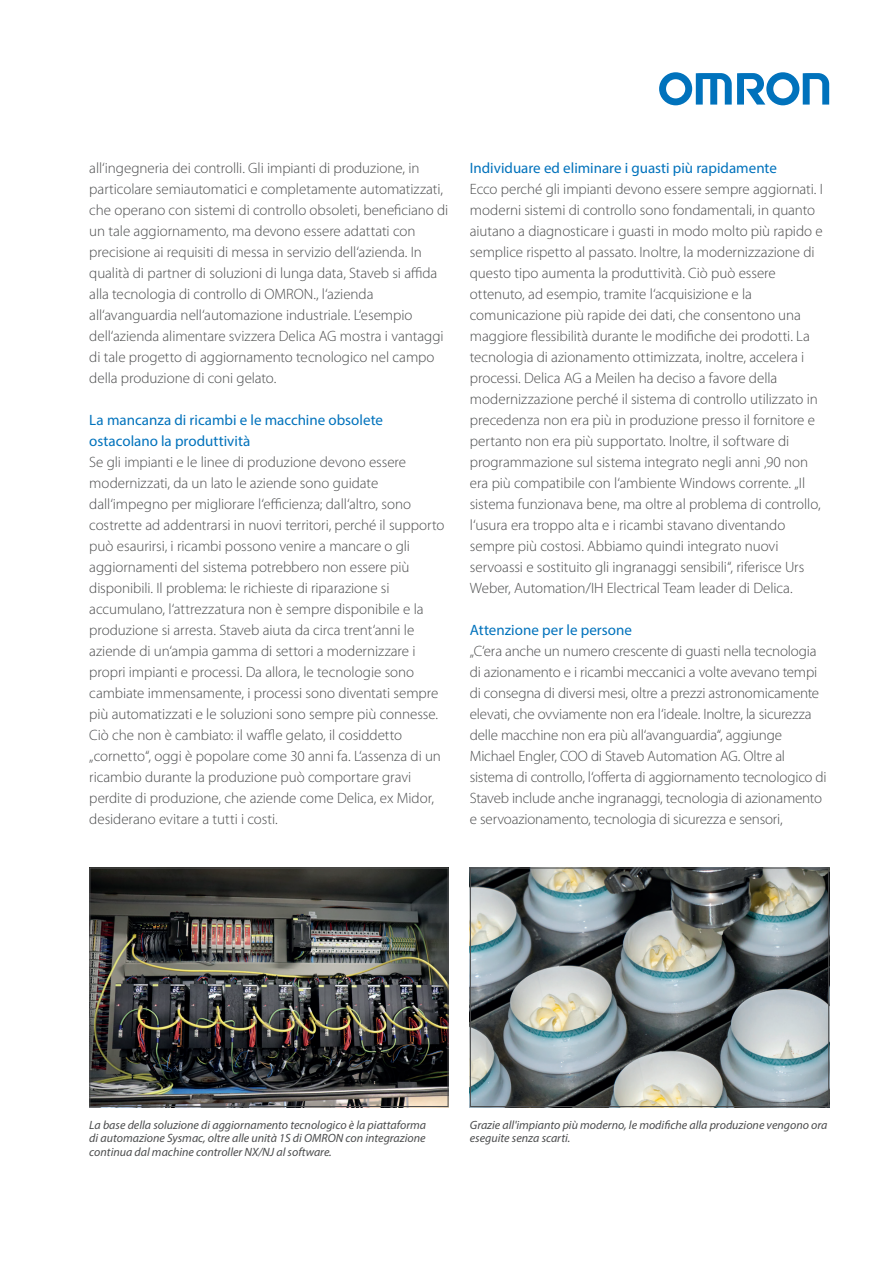
<style>
.page{position:relative;width:893px;height:1263px;background:#fff}
.page>*{position:absolute;margin:0;border:0;box-sizing:border-box;transform-origin:0 0}
.t1{font:300 15px/21px "Myriad Pro";letter-spacing:-.005em;color:#4b4c4d}
.t2{font:15px/21px "Myriad Pro";color:#0072bc}
.t3{font:italic 12px/13.5px "Myriad Pro";color:#4b4c4d;text-align:justify}
</style>
<div class="page">
<svg style="left:659px;top:72px;width:170px;height:33px"></svg>
<img style="left:91px;top:869px;width:356px;height:236px">
<div style="left:89px;top:867px;width:360px;height:240px;border:1px solid #4b4c4d"></div>
<img style="left:472px;top:869px;width:355px;height:236px">
<div style="left:470px;top:867px;width:359px;height:240px;border:1px solid #4b4c4d"></div>
<p class="t1" style="left:89px;top:158px;width:360px">all‘ingegneria dei controlli. Gli impianti di produzione, in particolare semiautomatici e completamente automatizzati, che operano con sistemi di controllo obsoleti, beneficiano di un tale aggiornamento, ma devono essere adattati con precisione ai requisiti di messa in servizio dell‘azienda. In qualità di partner di soluzioni di lunga data, Staveb si affida alla tecnologia di controllo di OMRON., l‘azienda all‘avanguardia nell‘automazione industriale. L‘esempio dell‘azienda alimentare svizzera Delica AG mostra i vantaggi di tale progetto di aggiornamento tecnologico nel campo della produzione di coni gelato.</p>
<p class="t2" style="left:89px;top:409px;width:295px">La mancanza di ricambi e le macchine obsolete ostacolano la produttività</p>
<p class="t1" style="left:89px;top:452px;width:357px">Se gli impianti e le linee di produzione devono essere modernizzati, da un lato le aziende sono guidate dall‘impegno per migliorare l‘efficienza; dall‘altro, sono costrette ad addentrarsi in nuovi territori, perché il supporto può esaurirsi, i ricambi possono venire a mancare o gli aggiornamenti del sistema potrebbero non essere più disponibili. Il problema: le richieste di riparazione si accumulano, l‘attrezzatura non è sempre disponibile e la produzione si arresta. Staveb aiuta da circa trent‘anni le aziende di un‘ampia gamma di settori a modernizzare i propri impianti e processi. Da allora, le tecnologie sono cambiate immensamente, i processi sono diventati sempre più automatizzati e le soluzioni sono sempre più connesse.<br>Ciò che non è cambiato: il waffle gelato, il cosiddetto „cornetto“, oggi è popolare come 30 anni fa. L‘assenza di un ricambio durante la produzione può comportare gravi perdite di produzione, che aziende come Delica, ex Midor, desiderano evitare a tutti i costi.</p>
<p class="t2" style="left:470px;top:157px;width:309px">Individuare ed eliminare i guasti più rapidamente</p>
<p class="t1" style="left:470px;top:179px;width:355px">Ecco perché gli impianti devono essere sempre aggiornati. I moderni sistemi di controllo sono fondamentali, in quanto aiutano a diagnosticare i guasti in modo molto più rapido e semplice rispetto al passato. Inoltre, la modernizzazione di questo tipo aumenta la produttività. Ciò può essere ottenuto, ad esempio, tramite l‘acquisizione e la comunicazione più rapide dei dati, che consentono una maggiore flessibilità durante le modifiche dei prodotti. La tecnologia di azionamento ottimizzata, inoltre, accelera i processi. Delica AG a Meilen ha deciso a favore della modernizzazione perché il sistema di controllo utilizzato in precedenza non era più in produzione presso il fornitore e pertanto non era più supportato. Inoltre, il software di programmazione sul sistema integrato negli anni ‚90 non era più compatibile con l‘ambiente Windows corrente. „Il sistema funzionava bene, ma oltre al problema di controllo, l‘usura era troppo alta e i ricambi stavano diventando sempre più costosi. Abbiamo quindi integrato nuovi servoassi e sostituito gli ingranaggi sensibili“, riferisce Urs Weber, Automation/IH Electrical Team leader di Delica.</p>
<p class="t2" style="left:470px;top:619px;width:164px">Attenzione per le persone</p>
<p class="t1" style="left:470px;top:641px;width:358px">„C‘era anche un numero crescente di guasti nella tecnologia di azionamento e i ricambi meccanici a volte avevano tempi di consegna di diversi mesi, oltre a prezzi astronomicamente elevati, che ovviamente non era l‘ideale. Inoltre, la sicurezza delle macchine non era più all‘avanguardia“, aggiunge Michael Engler, COO di Staveb Automation AG. Oltre al sistema di controllo, l‘offerta di aggiornamento tecnologico di Staveb include anche ingranaggi, tecnologia di azionamento e servoazionamento, tecnologia di sicurezza e sensori,</p>
<p class="t3" style="left:89px;top:1118px;width:338px">La base della soluzione di aggiornamento tecnologico è la piattaforma di automazione Sysmac, oltre alle unità 1S di OMRON con integrazione continua dal machine controller NX/NJ al software.</p>
<p class="t3" style="left:470px;top:1118px;width:359px">Grazie all'impianto più moderno, le modifiche alla produzione vengono ora eseguite senza scarti.</p>
</div>
